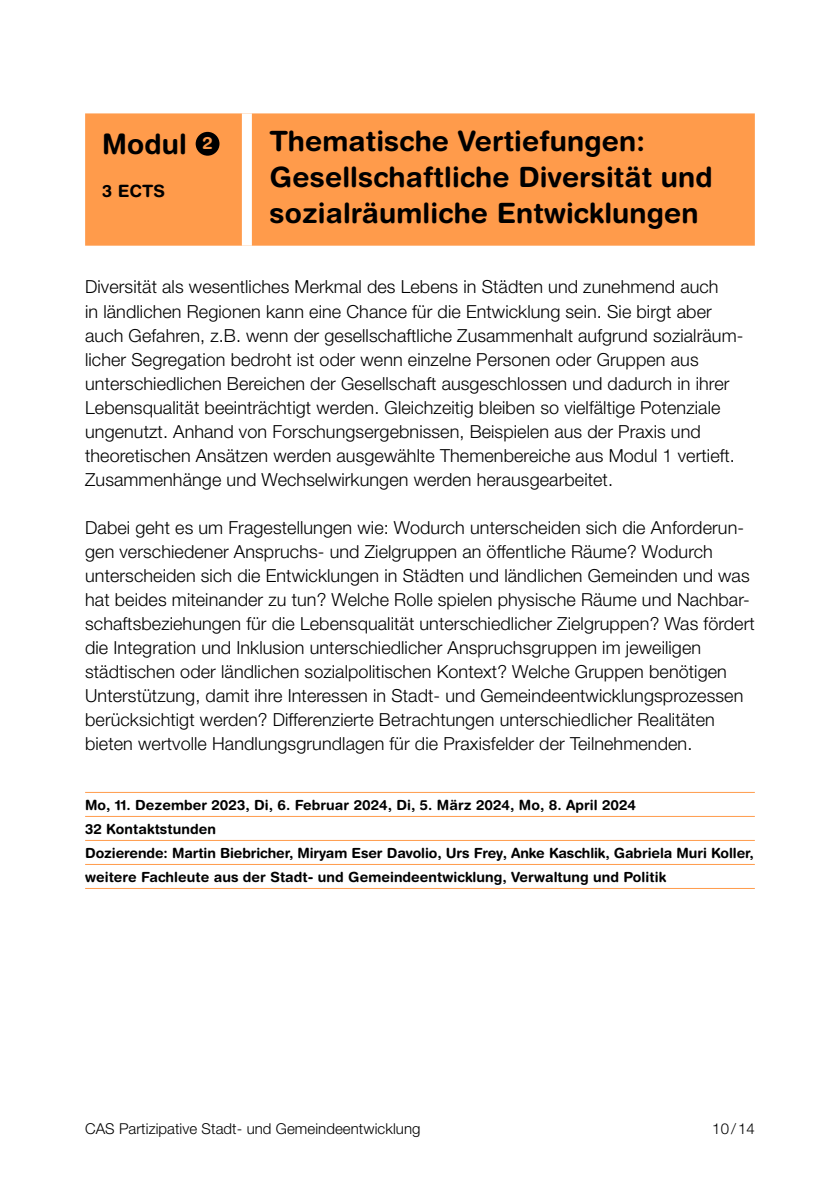
<style>
.page{position:relative;width:840px;height:1191px;background:#fff}
.page>*{position:absolute;margin:0;border:0;box-sizing:border-box;transform-origin:0 0}
.t1{font:700 28px/36px "Helvetica Rounded LT Std";letter-spacing:.005em;color:#000}
.t2{font:300 18px/24px "Helvetica Neue LT Pro";letter-spacing:.005em;color:#000}
.t3{font:700 17px "Helvetica Rounded LT Std";color:#000}
.t4{font:300 15px "Helvetica Neue LT Pro";letter-spacing:.005em;color:#000}
.t5{font:700 14px/24px "Helvetica Rounded LT Std";letter-spacing:.005em;color:#000}
</style>
<div class="page">
<hr style="left:85px;top:792px;width:669px;height:1px;background:#ff9b4b">
<hr style="left:85px;top:816px;width:669px;height:1px;background:#ff9b4b">
<hr style="left:85px;top:840px;width:669px;height:1px;background:#ff9b4b">
<hr style="left:85px;top:864px;width:669px;height:1px;background:#ff9b4b">
<hr style="left:85px;top:888px;width:669px;height:1px;background:#ff9b4b">
<div style="left:85px;top:113px;width:669px;height:133px;background:#ff9b4b"></div>
<div style="left:242px;top:113px;width:10px;height:133px;background:#fff"></div>
<div style="left:195px;top:132px;width:24px;height:24px;background:#000;border-radius:50%"></div>
<h1 class="t1" style="left:102px;top:125px;width:112px">Modul <sup>2</sup></h1>
<p class="t3" style="left:102px;top:181px;width:65px">3 ECTS</p>
<h1 class="t1" style="left:269px;top:122px;width:444px">Thematische Vertiefungen:<br>Gesellschaftliche Diversität und sozialräumliche Entwicklungen</h1>
<p class="t2" style="left:85px;top:275px;width:659px">Diversität als wesentliches Merkmal des Lebens in Städten und zunehmend auch<br>in ländlichen Regionen kann eine Chance für die Entwicklung sein. Sie birgt aber auch Gefahren, z.B. wenn der gesellschaftliche Zusammenhalt aufgrund sozialräum&shy;licher Segregation bedroht ist oder wenn einzelne Personen oder Gruppen aus unterschiedlichen Bereichen der Gesellschaft ausgeschlossen und dadurch in ihrer Lebensqualität beeinträchtigt werden. Gleichzeitig bleiben so vielfältige Potenziale ungenutzt. Anhand von Forschungsergebnissen, Beispielen aus der Praxis und theoretischen Ansätzen werden ausgewählte Themenbereiche aus Modul 1 vertieft.<br>Zusammenhänge und Wechselwirkungen werden herausgearbeitet.</p>
<p class="t2" style="left:85px;top:515px;width:670px">Dabei geht es um Fragestellungen wie: Wodurch unterscheiden sich die Anforderun&shy;gen verschiedener Anspruchs- und Zielgruppen an öffentliche Räume? Wodurch unterscheiden sich die Entwicklungen in Städten und ländlichen Gemeinden und was hat beides miteinander zu tun? Welche Rolle spielen physische Räume und Nachbar&shy;schaftsbeziehungen für die Lebensqualität unterschiedlicher Zielgruppen? Was fördert die Integration und Inklusion unterschiedlicher Anspruchsgruppen im jeweiligen städtischen oder ländlichen sozialpolitischen Kontext? Welche Gruppen benötigen Unterstützung, damit ihre Interessen in Stadt- und Gemeindeentwicklungsprozessen berücksichtigt werden? Differenzierte Betrachtungen unterschiedlicher Realitäten bieten wertvolle Handlungsgrundlagen für die Praxisfelder der Teilnehmenden.</p>
<p class="t5" style="left:85px;top:792px;width:669px">Mo, 11. Dezember 2023, Di, 6. Februar 2024, Di, 5. März 2024, Mo, 8. April 2024<br>32 Kontaktstunden<br>Dozierende: Martin Biebricher, Miryam Eser Davolio, Urs Frey, Anke Kaschlik, Gabriela Muri Koller, weitere Fachleute aus der Stadt- und Gemeindeentwicklung, Verwaltung und Politik</p>
<p class="t4" style="left:85px;top:1119px;width:336px">CAS Partizipative Stadt- und Gemeindeentwicklung</p>
<p class="t4" style="left:711px;top:1119px;width:44px">10/14</p>
</div>
